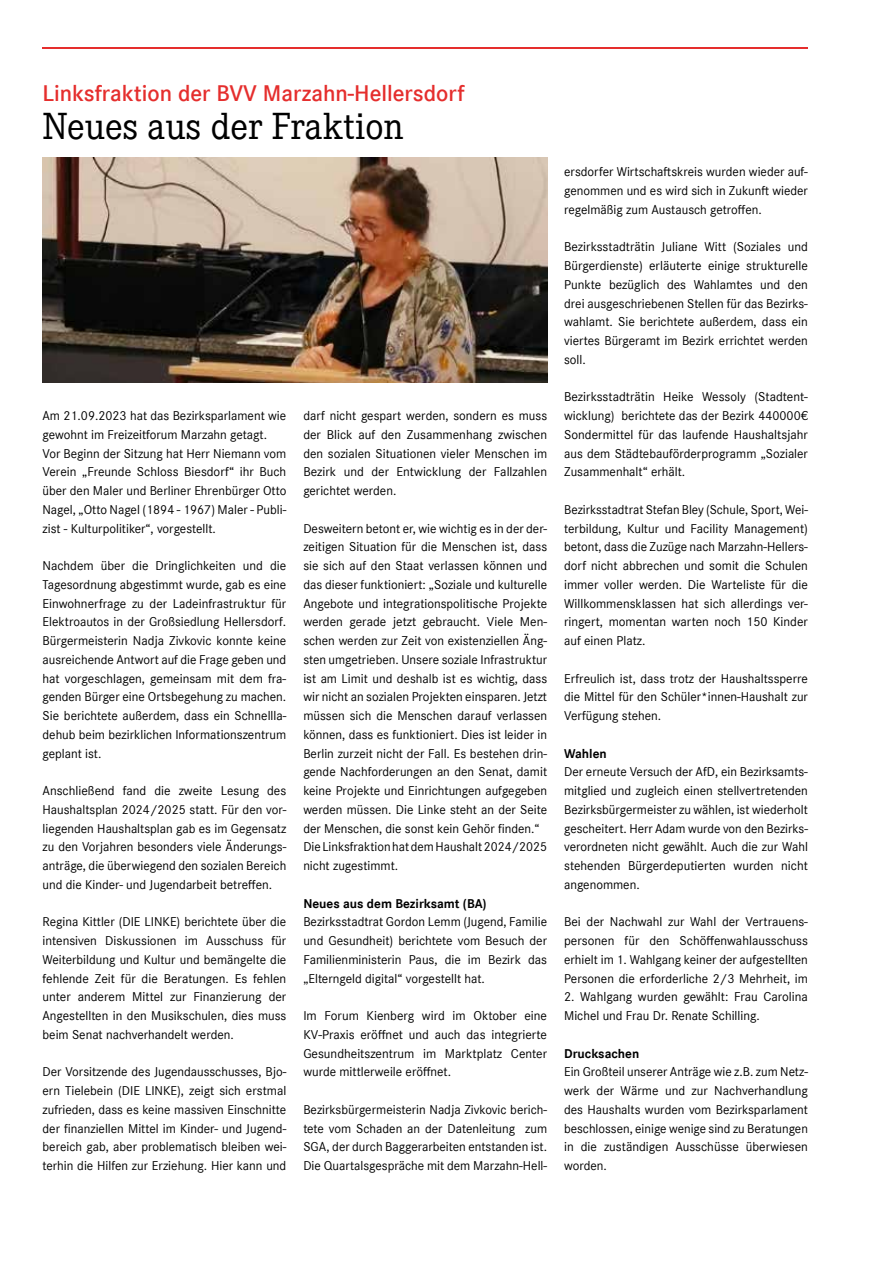
<style>
.page{position:relative;width:893px;height:1263px;background:#fff}
.page>*{position:absolute;margin:0;border:0;box-sizing:border-box;transform-origin:0 0}
.t1{font:39px "Corporate E";color:#000}
.t2{font:600 24px "Corporate S Pro";color:#e52e2d}
.t3{font:13.5px/18.8px "Corporate S Pro";color:#000;text-align:justify}
.t4{font:700 13.5px "Corporate S Pro";color:#000}
</style>
<div class="page">
<hr style="left:43px;top:48px;width:765px;height:1px;background:#e52e2d">
<img style="left:43px;top:158px;width:504px;height:225px">
<h2 class="t2" style="left:43px;top:76px;width:424px">Linksfraktion der BVV Marzahn-Hellersdorf</h2>
<h1 class="t1" style="left:43px;top:105px;width:363px">Neues aus der Fraktion</h1>
<p class="t3" style="left:43px;top:405px;width:245px;text-align:left">Am 21.09.2023 hat das Bezirksparlament wie gewohnt im Freizeitforum Marzahn getagt.<br>Vor Beginn der Sitzung hat Herr Niemann vom Verein „Freunde Schloss Biesdorf“ ihr Buch über den Maler und Berliner Ehrenbürger Otto Nagel, „Otto Nagel (1894 - 1967) Maler - Publi&shy;zist - Kulturpolitiker“, vorgestellt.</p>
<p class="t3" style="left:43px;top:555px;width:245px">Nachdem über die Dringlichkeiten und die Tagesordnung abgestimmt wurde, gab es eine Einwohnerfrage zu der Ladeinfrastruktur für Elektroautos in der Großsiedlung Hellersdorf.<br>Bürgermeisterin Nadja Zivkovic konnte keine ausreichende Antwort auf die Frage geben und hat vorgeschlagen, gemeinsam mit dem fra&shy;genden Bürger eine Ortsbegehung zu machen.<br>Sie berichtete außerdem, dass ein Schnellla&shy;dehub beim bezirklichen Informationszentrum geplant ist.</p>
<p class="t3" style="left:43px;top:780px;width:245px">Anschließend fand die zweite Lesung des Haushaltsplan 2024/2025 statt. Für den vor&shy;liegenden Haushaltsplan gab es im Gegensatz zu den Vorjahren besonders viele Änderungs&shy;anträge, die überwiegend den sozialen Bereich und die Kinder- und Jugendarbeit betreffen.</p>
<p class="t3" style="left:43px;top:911px;width:245px">Regina Kittler (DIE LINKE) berichtete über die intensiven Diskussionen im Ausschuss für Weiterbildung und Kultur und bemängelte die fehlende Zeit für die Beratungen. Es fehlen unter anderem Mittel zur Finanzierung der Angestellten in den Musikschulen, dies muss beim Senat nachverhandelt werden.</p>
<p class="t3" style="left:43px;top:1061px;width:245px">Der Vorsitzende des Jugendausschusses, Bjo&shy;ern Tielebein (DIE LINKE), zeigt sich erstmal zufrieden, dass es keine massiven Einschnitte der finanziellen Mittel im Kinder- und Jugend&shy;bereich gab, aber problematisch bleiben wei&shy;terhin die Hilfen zur Erziehung. Hier kann und</p>
<p class="t3" style="left:303px;top:405px;width:245px">darf nicht gespart werden, sondern es muss der Blick auf den Zusammenhang zwischen den sozialen Situationen vieler Menschen im Bezirk und der Entwicklung der Fallzahlen gerichtet werden.</p>
<p class="t3" style="left:303px;top:518px;width:245px;text-align:left">Desweitern betont er, wie wichtig es in der der&shy;zeitigen Situation für die Menschen ist, dass sie sich auf den Staat verlassen können und das dieser funktioniert: „Soziale und kulturelle Angebote und integrationspolitische Projekte werden gerade jetzt gebraucht. Viele Men&shy;schen werden zur Zeit von existenziellen Äng&shy;sten umgetrieben. Unsere soziale Infrastruktur ist am Limit und deshalb ist es wichtig, dass wir nicht an sozialen Projekten einsparen. Jetzt müssen sich die Menschen darauf verlassen können, dass es funktioniert. Dies ist leider in Berlin zurzeit nicht der Fall. Es bestehen drin&shy;gende Nachforderungen an den Senat, damit keine Projekte und Einrichtungen aufgegeben werden müssen. Die Linke steht an der Seite der Menschen, die sonst kein Gehör finden.“ Die Linksfraktion hat dem Haushalt 2024/2025 nicht zugestimmt.</p>
<p class="t4" style="left:303px;top:892px;width:185px">Neues aus dem Bezirksamt (BA)</p>
<p class="t3" style="left:303px;top:911px;width:245px">Bezirksstadtrat Gordon Lemm (Jugend, Familie und Gesundheit) berichtete vom Besuch der Familienministerin Paus, die im Bezirk das „Elterngeld digital“ vorgestellt hat.</p>
<p class="t3" style="left:303px;top:1005px;width:245px">Im Forum Kienberg wird im Oktober eine KV-Praxis eröffnet und auch das integrierte Gesundheitszentrum im Marktplatz Center wurde mittlerweile eröffnet.</p>
<p class="t3" style="left:303px;top:1099px;width:245px">Bezirksbürgermeisterin Nadja Zivkovic berich&shy;tete vom Schaden an der Datenleitung zum SGA, der durch Baggerarbeiten entstanden ist.<br>Die Quartalsgespräche mit dem Marzahn-Hell-</p>
<p class="t3" style="left:564px;top:161px;width:245px">ersdorfer Wirtschaftskreis wurden wieder auf&shy;genommen und es wird sich in Zukunft wieder regelmäßig zum Austausch getroffen.</p>
<p class="t3" style="left:564px;top:236px;width:245px">Bezirksstadträtin Juliane Witt (Soziales und Bürgerdienste) erläuterte einige strukturelle Punkte bezüglich des Wahlamtes und den drei ausgeschriebenen Stellen für das Bezirks&shy;wahlamt. Sie berichtete außerdem, dass ein viertes Bürgeramt im Bezirk errichtet werden soll.</p>
<p class="t3" style="left:564px;top:386px;width:245px">Bezirksstadträtin Heike Wessoly (Stadtent&shy;wicklung) berichtete das der Bezirk 440000€ Sondermittel für das laufende Haushaltsjahr aus dem Städtebauförderprogramm „Sozialer Zusammenhalt“ erhält.</p>
<p class="t3" style="left:564px;top:499px;width:245px">Bezirksstadtrat Stefan Bley (Schule, Sport, Wei&shy;terbildung, Kultur und Facility Management) betont, dass die Zuzüge nach Marzahn-Hellers&shy;dorf nicht abbrechen und somit die Schulen immer voller werden. Die Warteliste für die Willkommensklassen hat sich allerdings ver&shy;ringert, momentan warten noch 150 Kinder auf einen Platz.</p>
<p class="t3" style="left:564px;top:668px;width:245px">Erfreulich ist, dass trotz der Haushaltssperre die Mittel für den Schüler*innen-Haushalt zur Verfügung stehen.</p>
<p class="t4" style="left:564px;top:742px;width:44px">Wahlen</p>
<p class="t3" style="left:564px;top:761px;width:245px">Der erneute Versuch der AfD, ein Bezirksamts&shy;mitglied und zugleich einen stellvertretenden Bezirksbürgermeister zu wählen, ist wiederholt gescheitert. Herr Adam wurde von den Bezirks&shy;verordneten nicht gewählt. Auch die zur Wahl stehenden Bürgerdeputierten wurden nicht angenommen.</p>
<p class="t3" style="left:564px;top:911px;width:245px">Bei der Nachwahl zur Wahl der Vertrauens&shy;personen für den Schöffenwahlausschuss erhielt im 1. Wahlgang keiner der aufgestellten Personen die erforderliche 2/3 Mehrheit, im</p>
<p class="t3" style="left:564px;top:986px;width:245px">2. Wahlgang wurden gewählt: Frau Carolina<br>Michel und Frau Dr. Renate Schilling.</p>
<p class="t4" style="left:564px;top:1042px;width:77px">Drucksachen</p>
<p class="t3" style="left:564px;top:1061px;width:245px">Ein Großteil unserer Anträge wie z.B. zum Netz&shy;werk der Wärme und zur Nachverhandlung des Haushalts wurden vom Bezirksparlament beschlossen, einige wenige sind zu Beratungen in die zuständigen Ausschüsse überwiesen worden.</p>
</div>
